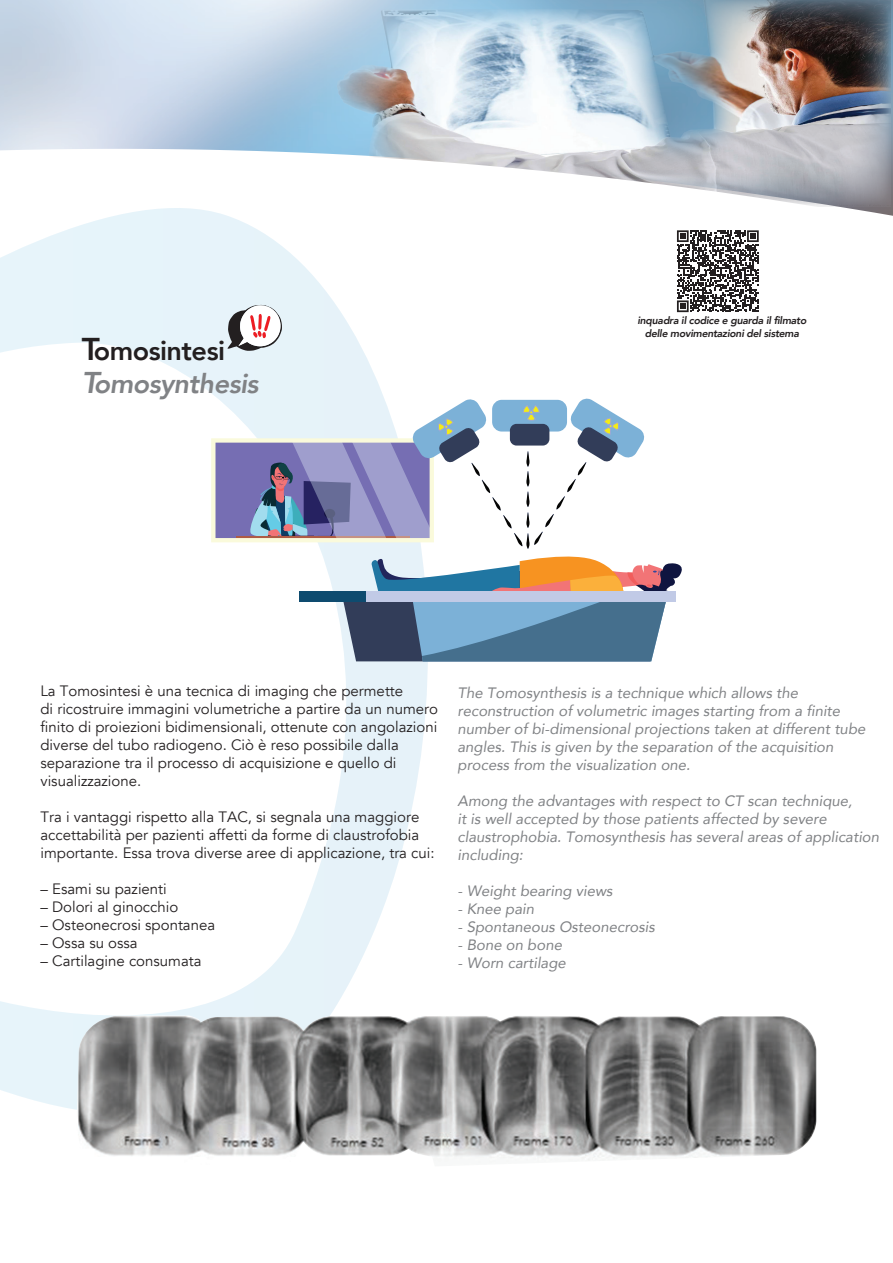
<style>
.page{position:relative;width:893px;height:1263px;background:#fff}
.page>*{position:absolute;margin:0;border:0;box-sizing:border-box;transform-origin:0 0}
.t1{font:italic 800 27px/33px "Avenir";letter-spacing:-.02em;color:#808285}
.t2{font:15px/18px "Avenir";color:#231f20}
.t3{font:italic 15px/18px "Avenir";color:#808285}
.t4{font:italic 800 10.5px/12.6px "Avenir";letter-spacing:-.03em;color:#231f20;text-align:center}
.s1{font-style:normal;font-size:31.5px;color:#231f20}
.s2{font-style:normal;color:#231f20}
.s3{font-size:30px}
</style>
<div class="page">
<svg style="left:0;top:268px;width:428px;height:842px"></svg>
<img style="left:0;top:0;width:893px;height:268px">
<img style="left:331px;top:0;width:559px;height:207px">
<svg style="left:227px;top:305px;width:55px;height:46px"></svg>
<svg style="left:211px;top:397px;width:471px;height:264px"></svg>
<img style="left:77px;top:1014px;width:740px;height:147px">
<div style="left:674px;top:227px;width:88px;height:88px;background:#fff"></div>
<svg style="left:677px;top:230px;width:82px;height:82px"></svg>
<h1 class="t1" style="left:82px;top:334px;width:178px"><span class="s1">T</span><span class="s2">omosintesi<br></span><span class="s3">T</span>omosynthesis</h1>
<p class="t4" style="left:637px;top:314px;width:171px">inquadra il codice e guarda il filmato delle movimentazioni del sistema</p>
<p class="t2" style="left:40px;top:682px;width:399px">La Tomosintesi è una tecnica di imaging che permette<br>di ricostruire immagini volumetriche a partire da un numero finito di proiezioni bidimensionali, ottenute con angolazioni diverse del tubo radiogeno. Ciò è reso possibile dalla separazione tra il processo di acquisizione e quello di visualizzazione.</p>
<p class="t2" style="left:40px;top:808px;width:396px">Tra i vantaggi rispetto alla TAC, si segnala una maggiore accettabilità per pazienti affetti da forme di claustrofobia importante. Essa trova diverse aree di applicazione, tra cui:</p>
<p class="t2" style="left:40px;top:880px;width:128px">– Esami su pazienti</p>
<p class="t2" style="left:40px;top:898px;width:139px">– Dolori al ginocchio</p>
<p class="t2" style="left:40px;top:916px;width:176px">– Osteonecrosi spontanea</p>
<p class="t2" style="left:40px;top:934px;width:99px">– Ossa su ossa</p>
<p class="t2" style="left:40px;top:952px;width:163px">– Cartilagine consumata</p>
<p class="t3" style="left:457px;top:683px;width:409px">The Tomosynthesis is a technique which allows the reconstruction of volumetric images starting from a finite number of bi-dimensional projections taken at different tube angles. This is given by the separation of the acquisition process from the visualization one.</p>
<p class="t3" style="left:457px;top:791px;width:423px">Among the advantages with respect to CT scan technique,<br>it is well accepted by those patients affected by severe claustrophobia. Tomosynthesis has several areas of application including:</p>
<p class="t3" style="left:457px;top:881px;width:157px">- Weight bearing views</p>
<p class="t3" style="left:457px;top:899px;width:78px">- Knee pain</p>
<p class="t3" style="left:457px;top:917px;width:199px">- Spontaneous Osteonecrosis</p>
<p class="t3" style="left:457px;top:935px;width:106px">- Bone on bone</p>
<p class="t3" style="left:457px;top:953px;width:110px">- Worn cartilage</p>
</div>
